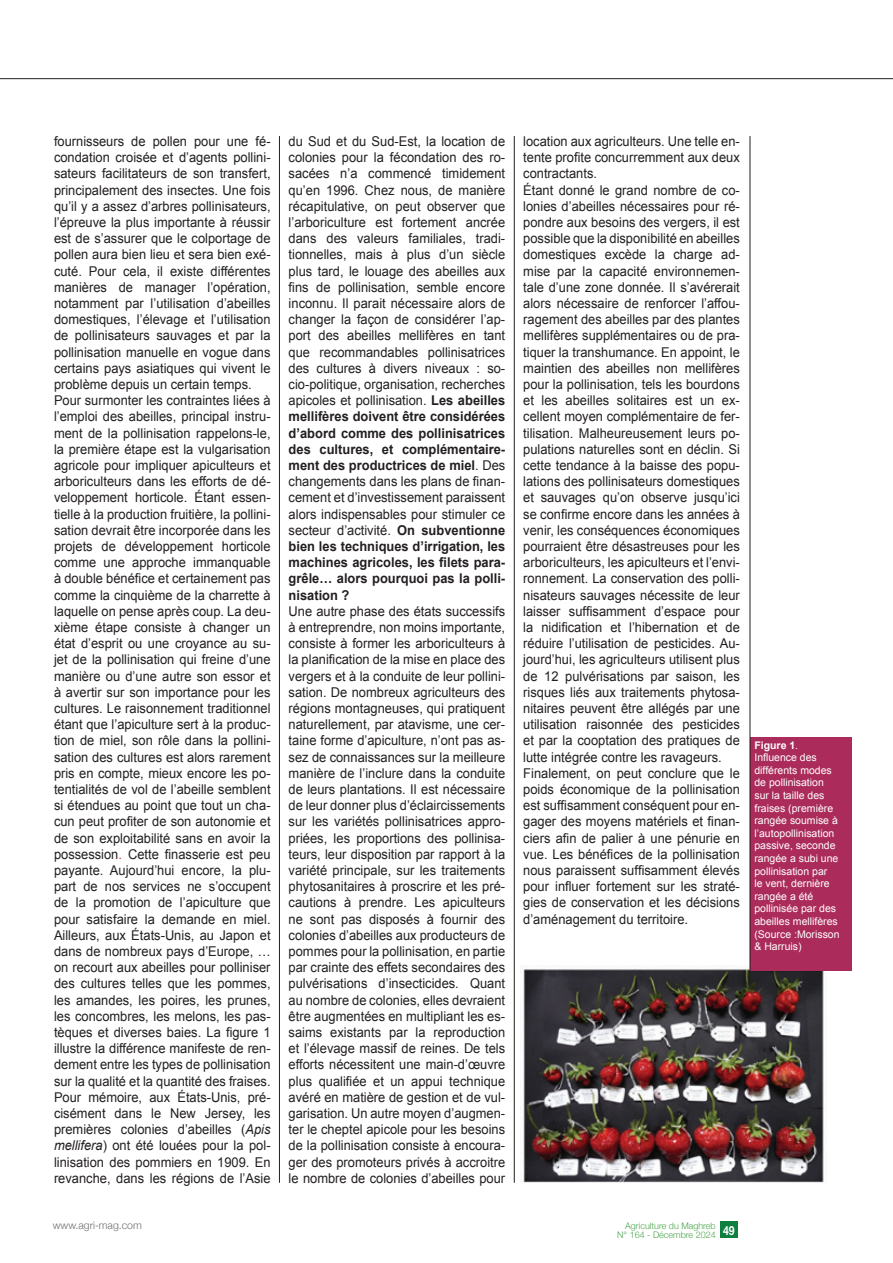
<style>
.page{position:relative;width:893px;height:1263px;background:#fff}
.page>*{position:absolute;margin:0;border:0;box-sizing:border-box;transform-origin:0 0}
.t1{font:13.5px/16.2px "Arial";color:#231f20;scale:.96 1}
.t2{font:300 10.65px "Helvetica Neue";color:#6c6d70}
.t3{font:10.5px/12.6px "Arial";color:#fff}
.t4{font:300 9.15px/9px "Helvetica Neue";color:#4ba64b}
.s1{color:#ee1f23}
.s2{font-style:italic}
.s3{font-weight:700}
</style>
<div class="page">
<div style="left:720px;top:1222px;width:17px;height:16px;background:#0d803f"></div>
<img style="left:520px;top:965px;width:304px;height:218px">
<div style="left:750px;top:737px;width:101px;height:234px;background:#ab2b5a"></div>
<hr style="left:514px;top:136px;width:1px;height:1047px;background:#231f20">
<hr style="left:750px;top:136px;width:1px;height:835px;background:#231f20">
<hr style="left:279px;top:136px;width:1px;height:1047px;background:#231f20">
<hr style="left:0;top:78px;width:893px;height:1px;background:#231f20">
<p class="t1" style="left:54px;top:133px;width:227px">fournisseurs de pollen pour une fé&shy;condation croisée et d’agents pollini&shy;sateurs facilitateurs de son transfert, principalement des insectes. Une fois qu’il y a assez d’arbres pollinisateurs, l’épreuve la plus importante à réussir est de s’assurer que le colportage de pollen aura bien lieu et sera bien exé&shy;cuté. Pour cela, il existe différentes manières de manager l’opération, notamment par l’utilisation d’abeilles domestiques, l’élevage et l’utilisation de pollinisateurs sauvages et par la pollinisation manuelle en vogue dans certains pays asiatiques qui vivent le problème depuis un certain temps.<br>Pour surmonter les contraintes liées à l’emploi des abeilles, principal instru&shy;ment de la pollinisation rappelons-le, la première étape est la vulgarisation agricole pour impliquer apiculteurs et arboriculteurs dans les efforts de dé&shy;veloppement horticole. Étant essen&shy;tielle à la production fruitière, la pollini&shy;sation devrait être incorporée dans les projets de développement horticole comme une approche immanquable à double bénéfice et certainement pas comme la cinquième de la charrette à laquelle on pense après coup. La deu&shy;xième étape consiste à changer un état d’esprit ou une croyance au su&shy;jet de la pollinisation qui freine d’une manière ou d’une autre son essor et à avertir sur son importance pour les cultures. Le raisonnement traditionnel étant que l’apiculture sert à la produc&shy;tion de miel, son rôle dans la pollini&shy;sation des cultures est alors rarement pris en compte, mieux encore les po&shy;tentialités de vol de l’abeille semblent si étendues au point que tout un cha&shy;cun peut profiter de son autonomie et de son exploitabilité sans en avoir la possession<span class="s1">.</span> Cette finasserie est peu payante. Aujourd’hui encore, la plu&shy;part de nos services ne s’occupent de la promotion de l’apiculture que pour satisfaire la demande en miel.<br>Ailleurs, aux États-Unis, au Japon et dans de nombreux pays d’Europe, … on recourt aux abeilles pour polliniser des cultures telles que les pommes, les amandes, les poires, les prunes, les concombres, les melons, les pas&shy;tèques et diverses baies. La figure 1 illustre la différence manifeste de ren&shy;dement entre les types de pollinisation sur la qualité et la quantité des fraises.<br>Pour mémoire, aux États-Unis, pré&shy;cisément dans le New Jersey, les premières colonies d’abeilles (<span class="s2">Apis mellifera</span>) ont été louées pour la pol&shy;linisation des pommiers en 1909. En revanche, dans les régions de l’Asie</p>
<p class="t1" style="left:289px;top:133px;width:227px;text-align:justify">du Sud et du Sud-Est, la location de colonies pour la fécondation des ro&shy;sacées n’a commencé timidement qu’en 1996. Chez nous, de manière récapitulative, on peut observer que l’arboriculture est fortement ancrée dans des valeurs familiales, tradi&shy;tionnelles, mais à plus d’un siècle plus tard, le louage des abeilles aux fins de pollinisation, semble encore inconnu. Il parait nécessaire alors de changer la façon de considérer l’ap&shy;port des abeilles mellifères en tant que recommandables pollinisatrices des cultures à divers niveaux : so&shy;cio-politique, organisation, recherches apicoles et pollinisation. <span class="s3">Les abeilles mellifères doivent être considérées d’abord comme des pollinisatrices des cultures, et complémentaire&shy;ment des productrices de miel</span>. Des changements dans les plans de finan&shy;cement et d’investissement paraissent alors indispensables pour stimuler ce secteur d’activité. <span class="s3">On subventionne bien les techniques d’irrigation, les machines agricoles, les filets para&shy;grêle… alors pourquoi pas la polli&shy;nisation ?</span></p>
<p class="t1" style="left:289px;top:603px;width:227px;text-align:justify">Une autre phase des états successifs à entreprendre, non moins importante, consiste à former les arboriculteurs à la planification de la mise en place des vergers et à la conduite de leur pollini&shy;sation. De nombreux agriculteurs des régions montagneuses, qui pratiquent naturellement, par atavisme, une cer&shy;taine forme d’apiculture, n’ont pas as&shy;sez de connaissances sur la meilleure manière de l’inclure dans la conduite de leurs plantations. Il est nécessaire de leur donner plus d’éclaircissements sur les variétés pollinisatrices appro&shy;priées, les proportions des pollinisa&shy;teurs, leur disposition par rapport à la variété principale, sur les traitements phytosanitaires à proscrire et les pré&shy;cautions à prendre. Les apiculteurs ne sont pas disposés à fournir des colonies d’abeilles aux producteurs de pommes pour la pollinisation, en partie par crainte des effets secondaires des pulvérisations d’insecticides. Quant au nombre de colonies, elles devraient être augmentées en multipliant les es&shy;saims existants par la reproduction et l’élevage massif de reines. De tels efforts nécessitent une main-d’œuvre plus qualifiée et un appui technique avéré en matière de gestion et de vul&shy;garisation. Un autre moyen d’augmen&shy;ter le cheptel apicole pour les besoins de la pollinisation consiste à encoura&shy;ger des promoteurs privés à accroitre le nombre de colonies d’abeilles pour</p>
<p class="t1" style="left:523px;top:133px;width:227px">location aux agriculteurs. Une telle en&shy;tente profite concurremment aux deux contractants.<br>Étant donné le grand nombre de co&shy;lonies d’abeilles nécessaires pour ré&shy;pondre aux besoins des vergers, il est possible que la disponibilité en abeilles domestiques excède la charge ad&shy;mise par la capacité environnemen&shy;tale d’une zone donnée. Il s’avérerait alors nécessaire de renforcer l’affou&shy;ragement des abeilles par des plantes mellifères supplémentaires ou de pra&shy;tiquer la transhumance. En appoint, le maintien des abeilles non mellifères pour la pollinisation, tels les bourdons et les abeilles solitaires est un ex&shy;cellent moyen complémentaire de fer&shy;tilisation. Malheureusement leurs po&shy;pulations naturelles sont en déclin. Si cette tendance à la baisse des popu&shy;lations des pollinisateurs domestiques et sauvages qu’on observe jusqu’ici se confirme encore dans les années à venir, les conséquences économiques pourraient être désastreuses pour les arboriculteurs, les apiculteurs et l’envi&shy;ronnement. La conservation des polli&shy;nisateurs sauvages nécessite de leur laisser suffisamment d’espace pour la nidification et l’hibernation et de réduire l’utilisation de pesticides. Au&shy;jourd’hui, les agriculteurs utilisent plus de 12 pulvérisations par saison, les risques liés aux traitements phytosa&shy;nitaires peuvent être allégés par une utilisation raisonnée des pesticides et par la cooptation des pratiques de lutte intégrée contre les ravageurs.<br>Finalement, on peut conclure que le poids économique de la pollinisation est suffisamment conséquent pour en&shy;gager des moyens matériels et finan&shy;ciers afin de palier à une pénurie en vue. Les bénéfices de la pollinisation nous paraissent suffisamment élevés pour influer fortement sur les straté&shy;gies de conservation et les décisions d’aménagement du territoire.</p>
<p class="t2" style="left:53px;top:1217px;width:91px">www.agri-mag.com</p>
<p class="t4" style="left:617px;top:1220px;width:119px;text-indent:8px">Agriculture du Maghreb<br>N° 164 - Décembre 2024 <sup>49</sup></p>
<p class="t3" style="left:754px;top:739px;width:87px"><span class="s3">Figure 1</span>.<br>Influence des différents modes de pollinisation sur la taille des fraises (première rangée soumise à l’autopollinisation passive, seconde rangée a subi une pollinisation par<br>le vent, dernière rangée a été pollinisée par des abeilles mellifères (Source :Morisson &amp; Harruis)</p>
</div>
